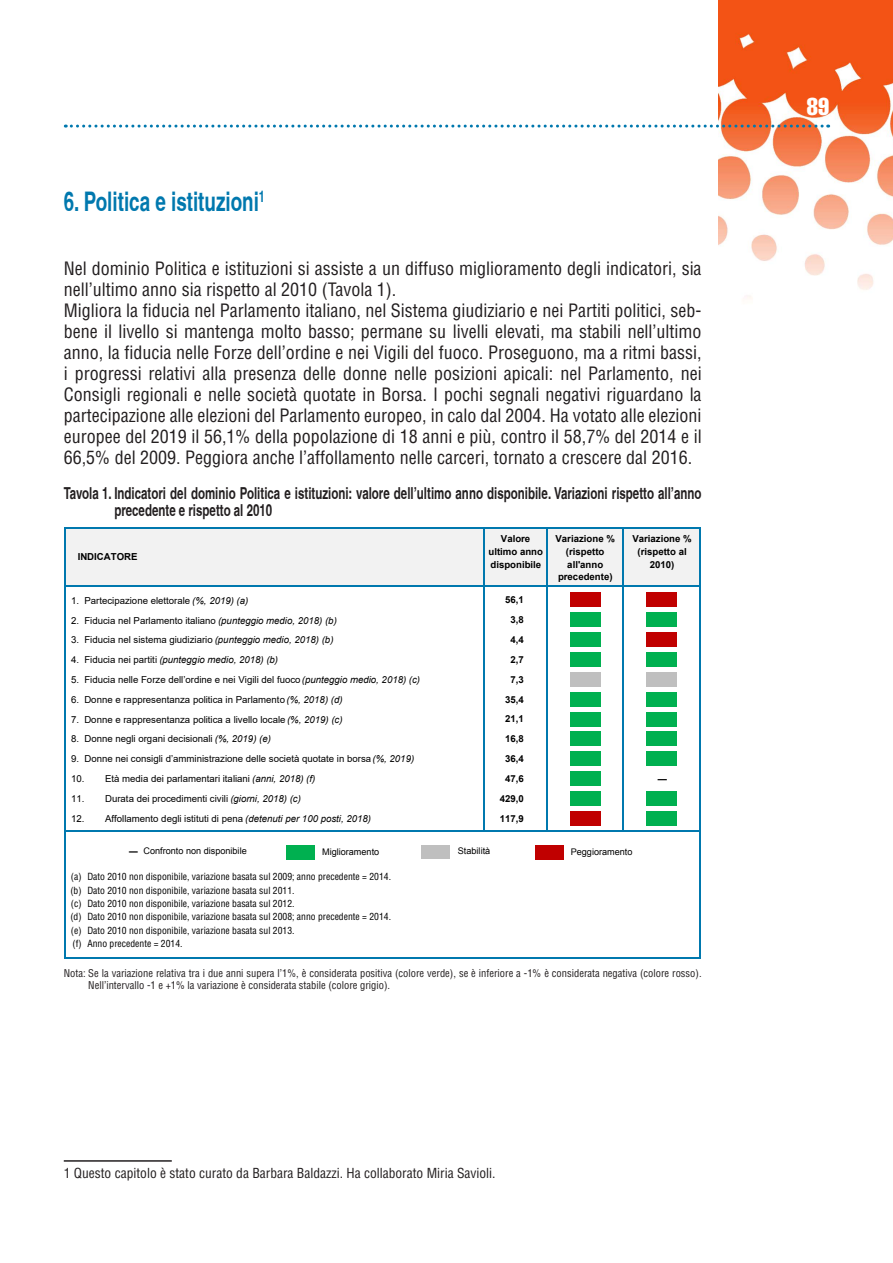
<style>
.page{position:relative;width:893px;height:1263px;background:#fff}
.page>*{position:absolute;margin:0;border:0;box-sizing:border-box;transform-origin:0 0}
.t1{font:700 condensed 27px "Helvetica";color:#0078ae;scale:.85 1}
.t2{font:24px "Helvetica LT Std Comp";color:#fff}
.t3{font:condensed 18px/21px "Helvetica LT Std";color:#231f20}
.t4{font:16.65px "Arial";color:#000}
.t5{font:700 condensed 16.5px/16.5px "Helvetica";color:#231f20;scale:.85 1}
.t6{font:condensed 13.5px "Helvetica LT Std";color:#231f20}
.t7{font:condensed 10.5px/12px "Helvetica LT Std";color:#231f20}
.t8{font:9.6px "Arial";color:#000}
.t9{font:condensed 9.6px/13.2px "Helvetica LT Std";color:#000}
.t10{font:700 9.6px/19.8px "Arial";color:#000;text-align:center}
.t11{font:italic 9.6px "Arial";color:#000}
.t12{font:9.15px "Arial";color:#000}
.s1{font-style:inherit}
.s2{font-style:italic}
.s3{font-style:normal}
.s4{font-size:15.75px}
</style>
<div class="page">
<img style="left:719px;top:0;width:174px;height:299px">
<svg style="left:65px;top:125px;width:764px;height:3px"></svg>
<hr style="left:64px;top:1160px;width:108px;height:2px;background:#231f20">
<div style="left:65px;top:528px;width:635px;height:58px;background:#f2f2f2"></div>
<div style="left:570px;top:592px;width:30px;height:15px;background:#c00000"></div>
<div style="left:647px;top:592px;width:30px;height:15px;background:#c00000"></div>
<div style="left:570px;top:612px;width:30px;height:15px;background:#00b050"></div>
<div style="left:647px;top:612px;width:30px;height:15px;background:#00b050"></div>
<div style="left:570px;top:632px;width:30px;height:15px;background:#00b050"></div>
<div style="left:647px;top:632px;width:30px;height:15px;background:#c00000"></div>
<div style="left:570px;top:652px;width:30px;height:15px;background:#00b050"></div>
<div style="left:647px;top:652px;width:30px;height:15px;background:#00b050"></div>
<div style="left:570px;top:672px;width:30px;height:15px;background:#bfbfbf"></div>
<div style="left:647px;top:672px;width:30px;height:15px;background:#bfbfbf"></div>
<div style="left:570px;top:692px;width:30px;height:15px;background:#00b050"></div>
<div style="left:647px;top:692px;width:30px;height:15px;background:#00b050"></div>
<div style="left:570px;top:712px;width:30px;height:14px;background:#00b050"></div>
<div style="left:647px;top:712px;width:30px;height:14px;background:#00b050"></div>
<div style="left:570px;top:731px;width:30px;height:15px;background:#00b050"></div>
<div style="left:647px;top:731px;width:30px;height:15px;background:#00b050"></div>
<div style="left:570px;top:751px;width:30px;height:15px;background:#00b050"></div>
<div style="left:647px;top:751px;width:30px;height:15px;background:#00b050"></div>
<div style="left:570px;top:771px;width:30px;height:15px;background:#00b050"></div>
<div style="left:570px;top:791px;width:30px;height:15px;background:#00b050"></div>
<div style="left:647px;top:791px;width:30px;height:15px;background:#00b050"></div>
<div style="left:570px;top:811px;width:30px;height:15px;background:#c00000"></div>
<div style="left:647px;top:811px;width:30px;height:15px;background:#00b050"></div>
<hr style="left:64px;top:527px;width:2px;height:431px;background:#0078ae">
<hr style="left:483px;top:529px;width:2px;height:302px;background:#0078ae">
<hr style="left:546px;top:529px;width:1px;height:302px;background:#0078ae">
<hr style="left:623px;top:529px;width:1px;height:302px;background:#0078ae">
<hr style="left:700px;top:529px;width:1px;height:429px;background:#0078ae">
<hr style="left:66px;top:527px;width:635px;height:2px;background:#0078ae">
<hr style="left:66px;top:585px;width:635px;height:1px;background:#0078ae">
<hr style="left:66px;top:830px;width:635px;height:1px;background:#0078ae">
<hr style="left:66px;top:957px;width:635px;height:1px;background:#0078ae">
<div style="left:422px;top:845px;width:28px;height:13px;background:#bfbfbf"></div>
<div style="left:286px;top:845px;width:29px;height:15px;background:#00b050"></div>
<div style="left:535px;top:845px;width:29px;height:15px;background:#c00000"></div>
<h1 class="t1" style="left:64px;top:185px;width:238px">6. Politica e istituzioni<sup>1</sup></h1>
<p class="t3" style="left:64px;top:258px;width:639px">Nel dominio Politica e istituzioni si assiste a un diffuso miglioramento degli indicatori, sia nell’ultimo anno sia rispetto al 2010 (Tavola 1).<br>Migliora la fiducia nel Parlamento italiano, nel Sistema giudiziario e nei Partiti politici, seb&shy;bene il livello si mantenga molto basso; permane su livelli elevati, ma stabili nell’ultimo anno, la fiducia nelle Forze dell’ordine e nei Vigili del fuoco. Proseguono, ma a ritmi bassi, i progressi relativi alla presenza delle donne nelle posizioni apicali: nel Parlamento, nei Consigli regionali e nelle società quotate in Borsa. I pochi segnali negativi riguardano la partecipazione alle elezioni del Parlamento europeo, in calo dal 2004. Ha votato alle elezioni europee del 2019 il 56,1% della popolazione di 18 anni e più, contro il 58,7% del 2014 e il 66,5% del 2009. Peggiora anche l’affollamento nelle carceri, tornato a crescere dal 2016.</p>
<p class="t5" style="left:114px;top:485px;width:692px;text-indent:-51px">Tavola 1. Indicatori del dominio Politica e istituzioni: valore dell’ultimo anno disponibile. Variazioni rispetto all’anno precedente e rispetto al 2010</p>
<p class="t10" style="left:78px;top:547px;width:61px">INDICATORE</p>
<p class="t10" style="left:488px;top:532px;width:56px;line-height:12.8px">Valore ultimo anno disponibile</p>
<p class="t10" style="left:505px;top:590px;width:20px">56,1<br>3,8<br>4,4<br>2,7<br>7,3<br>35,4<br>21,1<br>16,8<br>36,4<br>47,6</p>
<p class="t8" style="left:71px;top:594px;width:179px"><span class="s1">1.</span> Partecipazione elettorale <span class="s2">(%, 2019) (a)</span></p>
<p class="t8" style="left:71px;top:613px;width:267px"><span class="s1">2.</span> Fiducia nel Parlamento italiano <span class="s2">(punteggio medio, 2018) (b)</span></p>
<p class="t8" style="left:71px;top:633px;width:264px"><span class="s1">3.</span> Fiducia nel sistema giudiziario <span class="s2">(punteggio medio, 2018) (b)</span></p>
<p class="t11" style="left:71px;top:654px;width:209px"><span class="s3">4.</span> <span class="s3">Fiducia nei partiti</span> (punteggio medio, 2018) (b)</p>
<p class="t8" style="left:71px;top:673px;width:351px"><span class="s1">5.</span> Fiducia nelle <span class="s1">F</span>orze dell’ordine e nei <span class="s1">V</span>igili del fuoco <span class="s2">(punteggio medio, 2018) (c)</span></p>
<p class="t8" style="left:71px;top:693px;width:273px"><span class="s1">6.</span> Donne e rappresentanza politica in Parlamento <span class="s2">(%, 2018) (d)</span></p>
<p class="t8" style="left:71px;top:713px;width:273px"><span class="s1">7.</span> Donne e rappresentanza politica a livello locale <span class="s2">(%, 2019) (c)</span></p>
<p class="t8" style="left:71px;top:732px;width:201px"><span class="s1">8.</span> Donne negli organi decisionali <span class="s2">(%, 2019) (e)</span></p>
<p class="t8" style="left:71px;top:752px;width:345px"><span class="s1">9.</span> Donne nei consigli d’amministrazione delle società quotate in borsa <span class="s2">(%, 2019)</span></p>
<p class="t8" style="left:71px;top:772px;width:246px"><span class="s1">10.</span> Età media dei parlamentari italiani <span class="s2">(anni, 2018) (f)</span></p>
<p class="t8" style="left:71px;top:792px;width:231px"><span class="s1">11.</span> Durata dei procedimenti civili <span class="s2">(giorni, 2018) (c)</span></p>
<p class="t8" style="left:71px;top:812px;width:301px"><span class="s1">12.</span> Affollamento degli istituti di pena <span class="s2">(detenuti per 100 posti, 2018)</span></p>
<p class="t10" style="left:500px;top:808px;width:26px">117,9</p>
<p class="t10" style="left:500px;top:788px;width:26px">429,0</p>
<p class="t10" style="left:555px;top:532px;width:61px;line-height:12.8px">Variazione % (rispetto all'anno precedente)</p>
<p class="t10" style="left:632px;top:532px;width:61px;line-height:12.8px">Variazione % (rispetto al<br>2010)</p>
<p class="t4" style="left:658px;top:767px;width:11px">–</p>
<p class="t12" style="left:129px;top:845px;width:119px"><span class="s4">–</span> Confronto non disponibile</p>
<p class="t12" style="left:322px;top:846px;width:59px">Miglioramento</p>
<p class="t12" style="left:458px;top:845px;width:34px">Stabilità</p>
<p class="t12" style="left:571px;top:846px;width:63px">Peggioramento</p>
<p class="t9" style="left:70px;top:870px;width:322px">(a) Dato 2010 non disponibile, variazione basata sul 2009; anno precedente = 2014. (b) Dato 2010 non disponibile, variazione basata sul 2011.<br>(c) Dato 2010 non disponibile, variazione basata sul 2012.<br>(d) Dato 2010 non disponibile, variazione basata sul 2008; anno precedente = 2014. (e) Dato 2010 non disponibile, variazione basata sul 2013.<br>(f) Anno precedente = 2014.</p>
<p class="t7" style="left:88px;top:967px;width:615px;text-indent:-24px">Nota: Se la variazione relativa tra i due anni supera l’1%, è considerata positiva (colore verde), se è inferiore a -1% è considerata negativa (colore rosso).<br>Nell’intervallo -1 e +1% la variazione è considerata stabile (colore grigio).</p>
<p class="t6" style="left:64px;top:1164px;width:433px">1 Questo capitolo è stato curato da Barbara Baldazzi. Ha collaborato Miria Savioli.</p>
<h2 class="t2" style="left:807px;top:91px;width:24px">89</h2>
</div>
